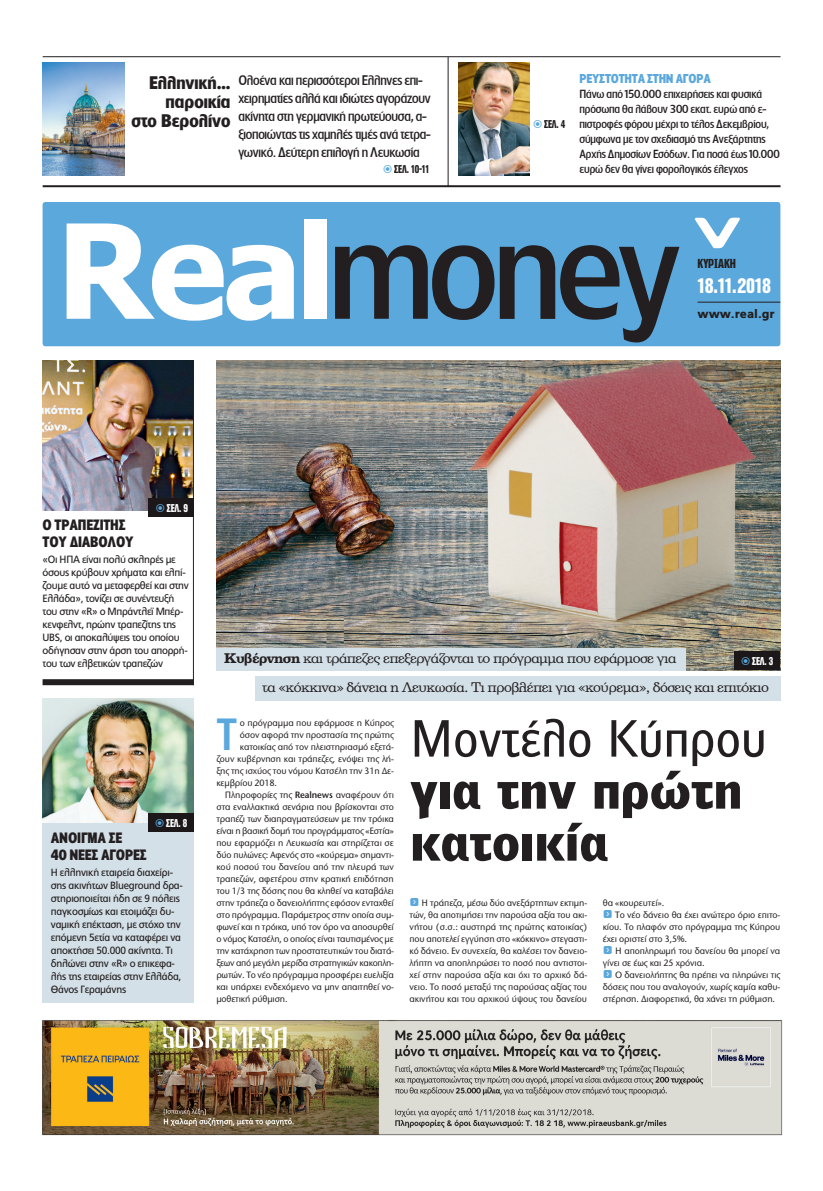
<style>
.page{position:relative;width:823px;height:1191px;background:#fff}
.page>*{position:absolute;margin:0;border:0;box-sizing:border-box;transform-origin:0 0}
.t1{font:500 131px "PF Lounge";letter-spacing:-.035em;color:#231f20}
.t2{font:900 50px/52px "PF Bell Gothic Text";color:#231f20}
.t3{font:50px "PF Bell Gothic Text";color:#231f20}
.t4{font:500 42px "PF Lounge";color:#5ba8dc}
.t5{font:20px "PF Diesel Solid";letter-spacing:-.015em;color:#fff}
.t6{font:700 17px/19px "PF Lounge";color:#231f20;text-align:right}
.t7{font:700 14px/17px "PF Lounge";letter-spacing:-.015em;color:#231f20;scale:.95 1}
.t8{font:13.5px "PF Clarendon";letter-spacing:-.035em;color:#231f20}
.t9{font:500 13px/18px "PF Lounge";letter-spacing:-.02em;color:#231f20;scale:.95 1}
.t10{font:12.2px "PF Diesel Solid";letter-spacing:-.015em;color:#231f20}
.t11{font:700 12px "PF Lounge";letter-spacing:-.015em;color:#5ba8dc;scale:.96 1}
.t12{font:900 12px "PF Catalog";color:#231f20}
.t13{font:900 11.6px "PF Akzidenz Text Cond";letter-spacing:-.02em;color:#fff;scale:.81 1}
.t14{font:900 11.6px "PF Akzidenz Text Cond";letter-spacing:-.02em;color:#231f20;scale:.81 1}
.t15{font:500 11px/15px "PF Lounge";letter-spacing:-.015em;color:#231f20;scale:.96 1}
.t16{font:10.5px/13px "PF Catalog";letter-spacing:-.025em;color:#231f20;scale:.96 1}
.t17{font:500 9.6px/12px "Stone Sans ITC Hel";letter-spacing:-.015em;color:#231f20;text-align:justify;scale:.96 1}
.s1{font-family:"Tahoma";font-weight:700;color:#fff}
.s2{font-weight:700}
.s3{font-weight:600}
.s4{font-family:"Button Bonus Rounded Negative";font-weight:400;font-size:10px;color:#5ba8dc}
</style>
<div class="page">
<img style="left:216px;top:360px;width:564px;height:310px">
<hr style="left:43px;top:56px;width:737px;height:1px;background:#231f20">
<hr style="left:43px;top:185px;width:737px;height:2px;background:#231f20">
<img style="left:43px;top:360px;width:150px;height:150px">
<div style="left:43px;top:750px;width:150px;height:252px;background:#d4e0e7"></div>
<img style="left:43px;top:698px;width:150px;height:124px">
<div style="left:43px;top:679px;width:150px;height:6px;background:#231f20"></div>
<hr style="left:193px;top:360px;width:1px;height:325px;background:#231f20">
<div style="left:734px;top:651px;width:46px;height:19px;background:#1c1819"></div>
<div style="left:255px;top:676px;width:525px;height:24px;background:#d4e0e7"></div>
<div style="left:216px;top:648px;width:469px;height:22px;background:#d4e0e7"></div>
<div style="left:148px;top:813px;width:45px;height:18px;background:#1c1819"></div>
<div style="left:148px;top:498px;width:45px;height:18px;background:#1c1819"></div>
<div style="left:43px;top:202px;width:737px;height:144px;background:#5ba8dc;border-radius:3px"></div>
<svg style="left:695px;top:218px;width:45px;height:30px"></svg>
<hr style="left:697px;top:302px;width:83px;height:1px;background:#231f20">
<hr style="left:447px;top:57px;width:1px;height:129px;background:#231f20">
<img style="left:458px;top:63px;width:71px;height:113px">
<img style="left:42px;top:63px;width:83px;height:113px">
<img style="left:42px;top:1020px;width:739px;height:115px">
<h3 class="t6" style="left:131px;top:73px;width:100px">Ελληνική… παροικία<br>στο Βερολίνο</h3>
<h3 class="t9" style="left:238px;top:71px;width:204px">Ολοένα και περισσότεροι Ελληνες επι&shy;χειρηματίες αλλά και ιδιώτες αγοράζουν ακίνητα στη γερμανική πρωτεύουσα, α&shy;ξιοποιώντας τις χαμηλές τιμές ανά τετρα&shy;γωνικό. ∆εύτερη επιλογή η Λευκωσία</h3>
<p class="t14" style="left:544px;top:118px;width:28px">ΣΕΛ. 4</p>
<p class="t11" style="left:579px;top:72px;width:138px">ΡΕΥΣΤΟΤΗΤΑ ΣΤΗΝ ΑΓΟΡΑ</p>
<p class="t15" style="left:579px;top:86px;width:210px">Πάνω από 150.000 επιχειρήσεις και φυσικά πρόσωπα θα λάβουν 300 εκατ. ευρώ από ε&shy;πιστροφές φόρου μέχρι το τέλος ∆εκεμβρίου, σύμφωνα με τον σχεδιασμό της Ανεξάρτητης Αρχής ∆ημοσίων Εσόδων. Για ποσά έως 10.000</p>
<p class="t14" style="left:394px;top:163px;width:44px">ΣΕΛ. 10-11</p>
<p class="t15" style="left:579px;top:161px;width:177px">ευρώ δεν θα γίνει φορολογικός έλεγχος</p>
<h1 class="t1" style="left:57px;top:196px;width:625px"><span class="s1">Real</span>money</h1>
<p class="t10" style="left:697px;top:257px;width:40px">ΚΥΡΙΑΚΗ</p>
<h3 class="t5" style="left:697px;top:275px;width:75px">18.11.2018</h3>
<p class="t12" style="left:697px;top:306px;width:79px">www.real.gr</p>
<p class="t13" style="left:167px;top:501px;width:28px">ΣΕΛ. 9</p>
<h3 class="t7" style="left:43px;top:517px;width:97px">Ο ΤΡΑΠΕΖΙΤΗΣ<br>ΤΟΥ ∆ΙΑΒΟΛΟΥ</h3>
<p class="t16" style="left:43px;top:553px;width:154px">«Οι ΗΠΑ είναι πολύ σκληρές µε όσους κρύβουν χρήµατα και ελπί&shy;ζουµε αυτό να µεταφερθεί και στην<br>Ελλάδα», τονίζει σε συνέντευξή του στην «R» ο Μπράντλεϊ Μπέρ&shy;κενφελντ, πρώην τραπεζίτης της<br>UBS, οι αποκαλύψεις του οποίου οδήγησαν στην άρση του απορρή&shy;του των ελβετικών τραπεζών</p>
<p class="t13" style="left:166px;top:816px;width:28px">ΣΕΛ. 8</p>
<h3 class="t7" style="left:51px;top:829px;width:102px">ΑΝΟΙΓΜΑ ΣΕ<br>40 ΝΕΕΣ ΑΓΟΡΕΣ</h3>
<p class="t16" style="left:51px;top:866px;width:139px">Η ελληνική εταιρεία διαχείρι&shy;σης ακινήτων Blueground δρα&shy;στηριοποιείται ήδη σε 9 πόλεις παγκοσµίως και ετοιµάζει δυ&shy;ναµική επέκταση, µε στόχο την επόµενη 5ετία να καταφέρει να αποκτήσει 50.000 ακίνητα. Τι δηλώνει στην «R» ο επικεφα&shy;λής της εταιρείας στην Ελλάδα,<br>Θάνος Γεραµάνης</p>
<h3 class="t8" style="left:224px;top:651px;width:453px"><span class="s2">Κυβέρνηση</span> και τράπεζες επεξεργάζονται το πρόγραµµα που εφάρµοσε για</h3>
<p class="t13" style="left:751px;top:655px;width:28px">ΣΕΛ. 3</p>
<h3 class="t8" style="left:262px;top:680px;width:508px">τα «κόκκινα» δάνεια η Λευκωσία. Τι προβλέπει για «κούρεµα», δόσεις και επιτόκιο</h3>
<h3 class="t4" style="left:216px;top:711px;width:22px">T</h3>
<p class="t17" style="left:240px;top:717px;width:162px">ο πρόγραµµα που εφάρµοσε η Κύπρος</p>
<p class="t17" style="left:240px;top:729px;width:162px">όσον αφορά την προστασία της πρώτης</p>
<p class="t17" style="left:240px;top:741px;width:162px">κατοικίας από τον πλειστηριασµό εξετά-</p>
<p class="t17" style="left:216px;top:753px;width:186px">ζουν κυβέρνηση και τράπεζες, ενόψει της λή-</p>
<p class="t17" style="left:216px;top:765px;width:186px">ξης της ισχύος του νόµου Κατσέλη την 31η ∆ε-</p>
<p class="t17" style="left:216px;top:777px;width:65px">κεµβρίου 2018.</p>
<p class="t17" style="left:225px;top:789px;width:178px">Πληροφορίες της <span class="s3">Realnews</span> αναφέρουν ότι</p>
<p class="t17" style="left:216px;top:801px;width:186px">στα εναλλακτικά σενάρια που βρίσκονται στο</p>
<p class="t17" style="left:216px;top:813px;width:186px">τραπέζι των διαπραγµατεύσεων µε την τρόικα</p>
<p class="t17" style="left:216px;top:825px;width:186px">είναι η βασική δοµή του προγράµµατος «Εστία»</p>
<p class="t17" style="left:216px;top:837px;width:186px">που εφαρµόζει η Λευκωσία και στηρίζεται σε</p>
<p class="t17" style="left:216px;top:849px;width:186px">δύο πυλώνες: Αφενός στο «κούρεµα» σηµαντι-</p>
<p class="t17" style="left:216px;top:861px;width:186px">κού ποσού του δανείου από την πλευρά των</p>
<p class="t17" style="left:216px;top:873px;width:186px">τραπεζών, αφετέρου στην κρατική επιδότηση</p>
<p class="t17" style="left:216px;top:885px;width:186px">του 1/3 της δόσης που θα κληθεί να καταβάλει</p>
<p class="t17" style="left:216px;top:897px;width:186px">στην τράπεζα ο δανειολήπτης εφόσον ενταχθεί</p>
<p class="t17" style="left:216px;top:909px;width:186px">στο πρόγραµµα. Παράµετρος στην οποία συµ-</p>
<p class="t17" style="left:216px;top:921px;width:186px">φωνεί και η τρόικα, υπό τον όρο να αποσυρθεί</p>
<p class="t17" style="left:216px;top:933px;width:186px">ο νόµος Κατσέλη, ο οποίος είναι ταυτισµένος µε</p>
<p class="t17" style="left:216px;top:945px;width:186px">την κατάχρηση των προστατευτικών του διατά-</p>
<p class="t17" style="left:216px;top:957px;width:186px">ξεων από µεγάλη µερίδα στρατηγικών κακοπλη-</p>
<p class="t17" style="left:216px;top:969px;width:186px">ρωτών. Το νέο πρόγραµµα προσφέρει ευελιξία</p>
<p class="t17" style="left:216px;top:981px;width:186px">και υπάρχει ενδεχόµενο να µην απαιτηθεί νο-</p>
<p class="t17" style="left:216px;top:993px;width:76px">µοθετική ρύθµιση.</p>
<h2 class="t3" style="left:410px;top:710px;width:357px">Μοντέλο Κύπρου</h2>
<h2 class="t2" style="left:410px;top:763px;width:333px">για την πρώτη κατοικία</h2>
<p class="t17" style="left:409px;top:897px;width:186px"><span class="s4">f</span> Η τράπεζα, µέσω δύο ανεξάρτητων εκτιµη&shy;τών, θα αποτιµήσει την παρούσα αξία του ακι&shy;νήτου (σ.σ.: αυστηρά της πρώτης κατοικίας) που αποτελεί εγγύηση στο «κόκκινο» στεγαστι&shy;κό δάνειο. Εν συνεχεία, θα καλέσει τον δανειο&shy;λήπτη να αποπληρώσει το ποσό που αντιστοι&shy;χεί στην παρούσα αξία και όχι το αρχικό δά&shy;νειο. Το ποσό µεταξύ της παρούσας αξίας του ακινήτου και του αρχικού ύψους του δανείου</p>
<p class="t17" style="left:602px;top:897px;width:186px;text-align:left">θα «κουρευτεί».<br><span class="s4">f</span> Το νέο δάνειο θα έχει ανώτερο όριο επιτο&shy;κίου. Το πλαφόν στο πρόγραµµα της Κύπρου έχει οριστεί στο 3,5%.<br><span class="s4">f</span> Η αποπληρωµή του δανείου θα µπορεί να γίνει σε έως και 25 χρόνια.<br><span class="s4">f</span> Ο δανειολήπτης θα πρέπει να πληρώνει τις δόσεις που του αναλογούν, χωρίς καµία καθυ&shy;στέρηση. ∆ιαφορετικά, θα χάνει τη ρύθµιση.</p>
</div>
